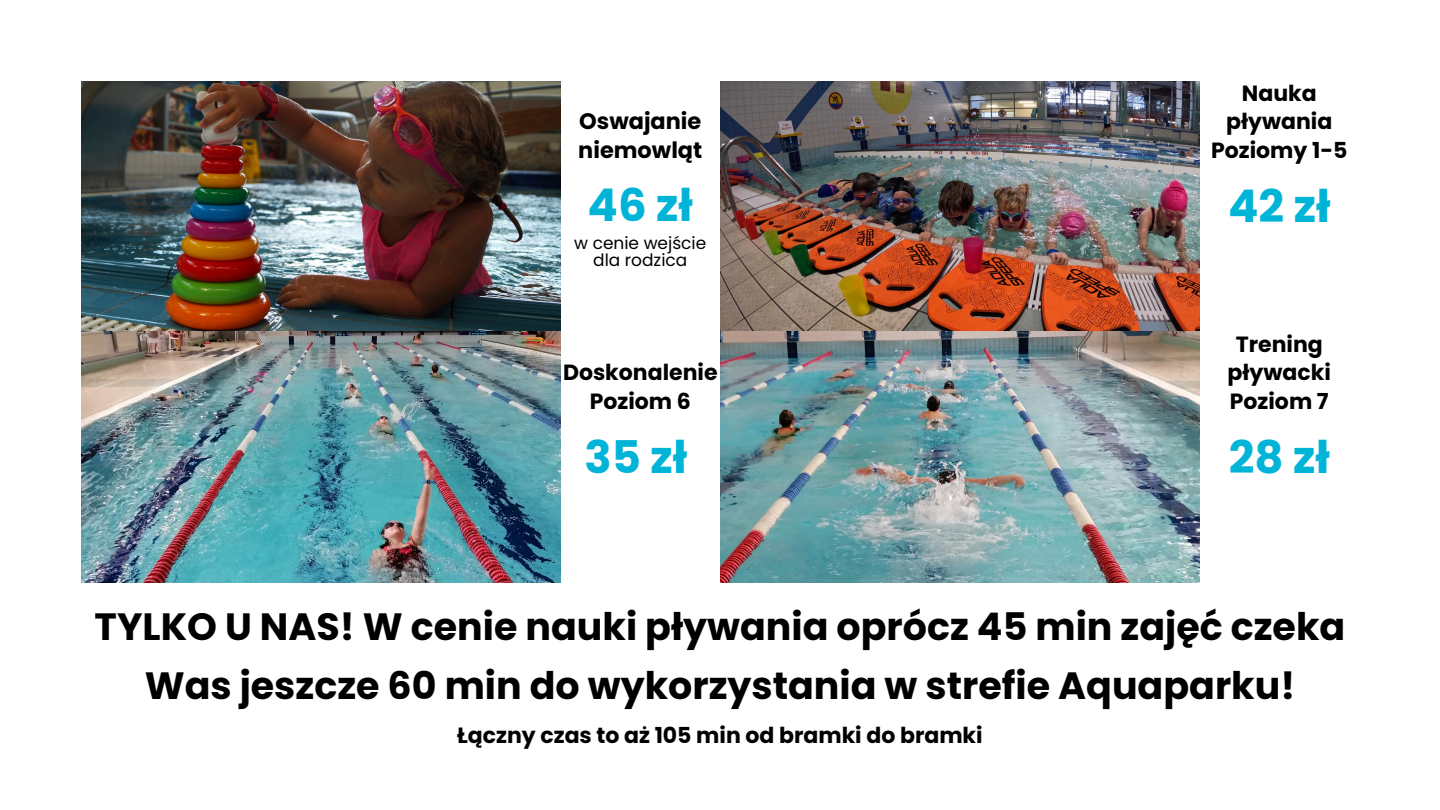
<style>
.page{position:relative;width:1440px;height:810px;background:#fff}
.page>*{position:absolute;margin:0;border:0;box-sizing:border-box;transform-origin:0 0}
.t1{font:700 45px "Poppins";color:#00b4d8}
.t2{font:700 38px/59.2px "Poppins";color:#000;text-align:center}
.t3{font:700 22.4px/29.2px "Poppins";color:#000}
.t4{font:700 22px/28.5px "Poppins";color:#000;text-align:center}
.t5{font:17px "Poppins";color:#000}
</style>
<div class="page">
<img style="left:81px;top:81px;width:479px;height:502px">
<img style="left:720px;top:81px;width:479px;height:502px">
<h1 class="t3" style="left:578px;top:106px;width:125px">Oswajanie niemowląt</h1>
<h3 class="t1" style="left:588px;top:174px;width:107px">46 zł</h3>
<h3 class="t5" style="left:574px;top:231px;width:134px">w cenie wejście</h3>
<h1 class="t5" style="left:593px;top:248px;width:96px">dla rodzica</h1>
<p class="t4" style="left:563px;top:358px;width:156px">Doskonalenie<br>Poziom 6</p>
<h1 class="t1" style="left:584px;top:426px;width:104px">35 zł</h1>
<p class="t4" style="left:1211px;top:79px;width:138px">Nauka pływania<br>Poziomy 1-5</p>
<p class="t1" style="left:1228px;top:175px;width:104px">42 zł</p>
<p class="t4" style="left:1228px;top:330px;width:105px">Trening pływacki<br>Poziom 7</p>
<h1 class="t1" style="left:1229px;top:426px;width:103px">28 zł</h1>
<h2 class="t2" style="left:95px;top:597px;width:1252px">TYLKO U NAS! W cenie nauki pływania oprócz 45 min zajęć czeka<br>Was jeszcze 60 min do wykorzystania w strefie Aquaparku!</h2>
<h3 class="t4" style="left:457px;top:721px;width:527px">Łączny czas to aż 105 min od bramki do bramki</h3>
</div>
